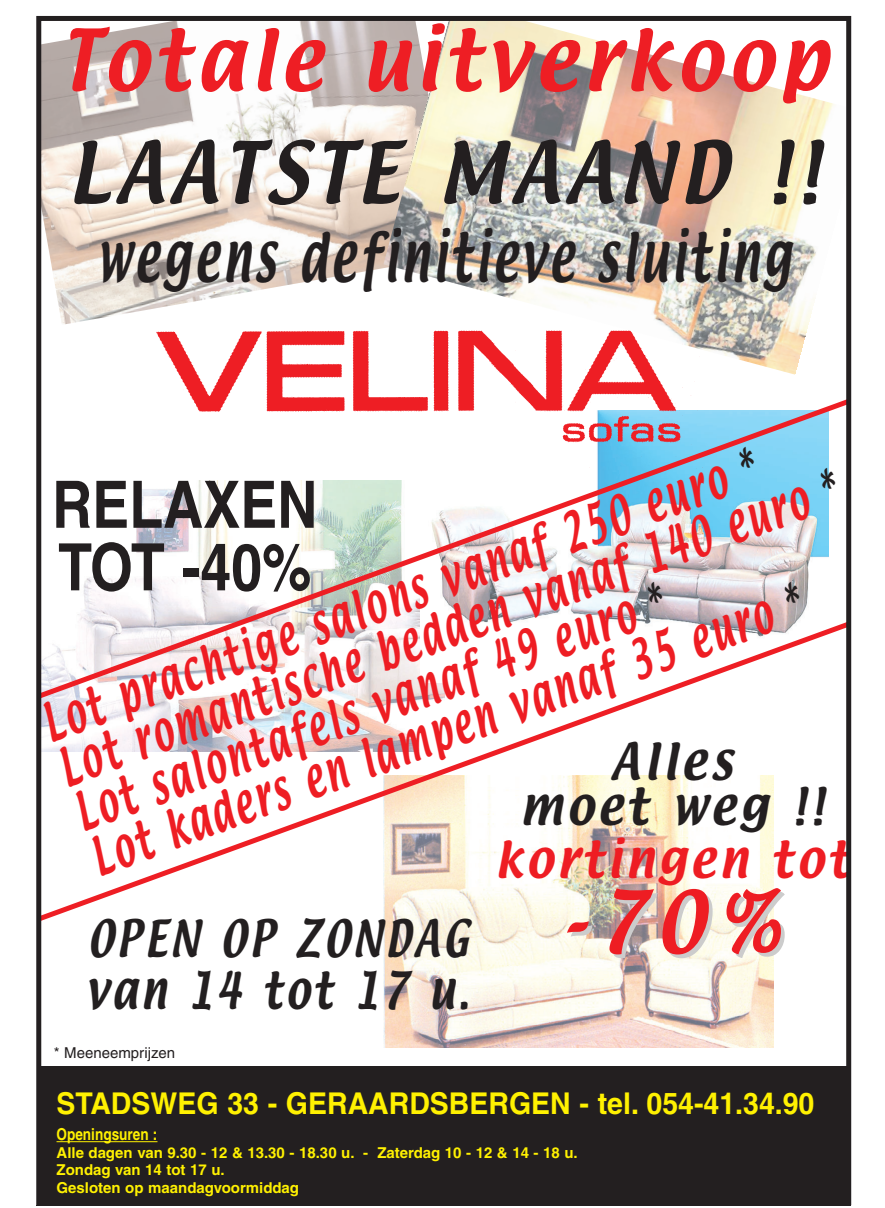
<style>
.page{position:relative;width:885px;height:1208px;background:#fff}
.page>*{position:absolute;margin:0;border:0;box-sizing:border-box;transform-origin:0 0}
.t1{font:75px "Textile";letter-spacing:.09em;color:#ee1e24;scale:.95 1}
.t2{font:75px "Textile";letter-spacing:.09em;color:#231f20;scale:.95 1}
.t3{font:75px "Textile";color:#ee1d23;scale:.95 1}
.t4{font:700 65.38px/62.5px "Helvetica";color:#231f20;scale:.85 1}
.t5{font:60px "Textile";letter-spacing:.085em;color:#231f20;scale:.7 1}
.t6{font:47.5px/47.5px "Textile";color:#ee1d23;scale:.68 1}
.t7{font:45px/52.5px "Textile";letter-spacing:.09em;color:#231f20;scale:.85 1}
.t8{font:45px/45px "Textile";letter-spacing:.09em;color:#231f20;text-align:center;scale:.95 1}
.t9{font:45px "Textile";letter-spacing:.09em;color:#ee1d23;scale:.95 1}
.t10{font:700 30px "Helvetica";color:#fff101;scale:.95 1}
.t11{font:700 16.38px "Helvetica";color:#fff101;scale:.83 1}
.t12{font:700 15px/17.5px "Helvetica";color:#fff101}
.t13{font:15px "Helvetica";color:#231f20}
.s1{color:#231f20}
</style>
<div class="page">
<img style="left:42px;top:22px;width:342px;height:303px">
<img style="left:384px;top:926px;width:390px;height:121px">
<img style="left:384px;top:22px;width:451px;height:353px">
<div style="left:36px;top:1066px;width:815px;height:139px;background:#231f20"></div>
<hr style="left:57px;top:1141px;width:100px;height:1px;background:#fff101">
<img style="left:121px;top:300px;width:583px;height:94px">
<svg style="left:42px;top:394px;width:803px;height:532px"></svg>
<div style="left:36px;top:16px;width:815px;height:1189px;border:5px solid #231f20"></div>
<h1 class="t1" style="left:61px;top:28px;width:807px">Totale uitverkoop</h1>
<h1 class="t2" style="left:68px;top:141px;width:792px">LAATSTE MAAND !!</h1>
<p class="t5" style="left:97px;top:232px;width:993px">wegens definitieve sluiting</p>
<p class="t6" style="left:37px;top:706px;width:1214px;rotate:-20deg">Lot prachtige salons vanaf 250 euro <span class="s1">* </span>Lot romantische bedden vanaf 140 euro <span class="s1">* </span>Lot salontafels vanaf 49 euro <span class="s1">*<br></span>Lot kaders en lampen vanaf 35 euro <span class="s1">*</span></p>
<h2 class="t4" style="left:52px;top:480px;width:314px">RELAXEN<br>TOT -40%</h2>
<p class="t8" style="left:520px;top:742px;width:321px">Alles<br>moet weg !!</p>
<p class="t9" style="left:495px;top:840px;width:374px">kortingen tot</p>
<h1 class="t3" style="left:561px;top:890px;width:233px">-70%</h1>
<p class="t7" style="left:86px;top:915px;width:452px">OPEN OP ZONDAG van 14 tot 17 u.</p>
<p class="t13" style="left:54px;top:1047px;width:123px">* Meeneemprijzen</p>
<p class="t10" style="left:57px;top:1092px;width:799px">STADSWEG 33 - GERAARDSBERGEN - tel. 054-41.34.90</p>
<p class="t11" style="left:57px;top:1128px;width:123px">Openingsuren :</p>
<p class="t12" style="left:57px;top:1145px;width:523px">Alle dagen van 9.30 - 12 &amp; 13.30 - 18.30 u. - Zaterdag 10 - 12 &amp; 14 - 18 u.<br>Zondag van 14 tot 17 u.<br>Gesloten op maandagvoormiddag</p>
</div>
